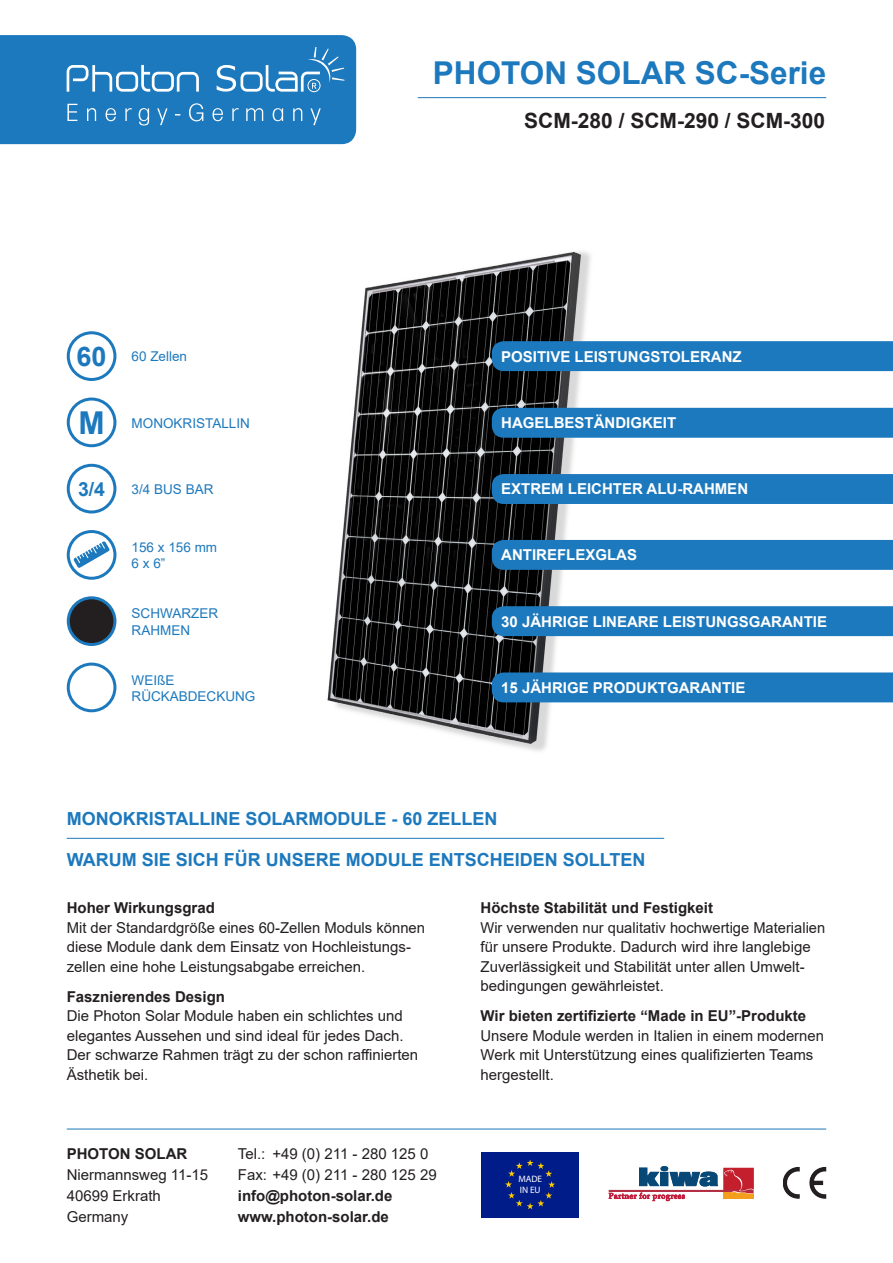
<style>
.page{position:relative;width:893px;height:1263px;background:#fff}
.page>*{position:absolute;margin:0;border:0;box-sizing:border-box;transform-origin:0 0}
.t1{font:700 31.5px "Arial";color:#1d79bd}
.t2{font:700 27px "Arial";color:#1d79bd}
.t3{font:700 21px "Arial";color:#231f20}
.t4{font:700 19.5px "Arial";color:#1d79bd}
.t5{font:700 18px "Arial";color:#1d79bd}
.t6{font:15px/19.5px "Arial";color:#231f20}
.t7{font:700 15px "Arial";color:#231f20}
.t8{font:700 15px "Arial";color:#fff}
.t9{font:13.5px "Arial";color:#1d79bd}
.t10{font:9.3px/11.1px "Myriad Pro";color:#fff}
</style>
<div class="page">
<img style="left:327px;top:251px;width:290px;height:500px">
<div style="left:67px;top:397px;width:49px;height:50px;border:3px solid #1d79bd;border-radius:50%"></div>
<div style="left:67px;top:464px;width:49px;height:49px;border:3px solid #1d79bd;border-radius:50%"></div>
<svg style="left:68px;top:531px;width:47px;height:47px"></svg>
<div style="left:67px;top:530px;width:49px;height:50px;border:3px solid #1d79bd;border-radius:50%"></div>
<svg style="left:73px;top:541px;width:37px;height:27px"></svg>
<div style="left:67px;top:331px;width:49px;height:50px;border:3px solid #1d79bd;border-radius:50%"></div>
<div style="left:68px;top:598px;width:47px;height:46px;background:#231f20;border-radius:50%"></div>
<div style="left:67px;top:596px;width:49px;height:50px;border:3px solid #1d79bd;border-radius:50%"></div>
<div style="left:67px;top:663px;width:49px;height:49px;border:3px solid #1d79bd;border-radius:50%"></div>
<img style="left:783px;top:1167px;width:43px;height:32px">
<hr style="left:67px;top:1129px;width:759px;height:1px;background:#1d79bd">
<svg style="left:609px;top:1166px;width:145px;height:35px"></svg>
<svg style="left:0;top:35px;width:356px;height:109px"></svg>
<div style="left:307px;top:79px;width:13px;height:13px;border:1px solid #fff;border-radius:50%"></div>
<div style="left:492px;top:474px;width:401px;height:30px;background:#1d79bd"></div>
<div style="left:492px;top:408px;width:401px;height:30px;background:#1d79bd"></div>
<div style="left:492px;top:341px;width:401px;height:30px;background:#1d79bd"></div>
<div style="left:492px;top:540px;width:401px;height:30px;background:#1d79bd"></div>
<div style="left:492px;top:606px;width:401px;height:30px;background:#1d79bd"></div>
<div style="left:492px;top:672px;width:401px;height:30px;background:#1d79bd"></div>
<div style="left:482px;top:1152px;width:97px;height:65px;background:#001c88"></div>
<svg style="left:505px;top:1159px;width:50px;height:50px"></svg>
<hr style="left:418px;top:97px;width:408px;height:1px;background:#1d79bd">
<hr style="left:67px;top:838px;width:597px;height:1px;background:#1d79bd">
<p class="t1" style="left:433px;top:51px;width:395px">PHOTON SOLAR SC-Serie</p>
<p class="t3" style="left:524px;top:106px;width:303px">SCM-280 / SCM-290 / SCM-300</p>
<p class="t2" style="left:77px;top:338px;width:32px">60</p>
<p class="t9" style="left:132px;top:347px;width:57px">60 Zellen</p>
<p class="t8" style="left:501px;top:346px;width:242px">POSITIVE LEISTUNGSTOLERANZ</p>
<p class="t1" style="left:78px;top:401px;width:28px">M</p>
<p class="t9" style="left:132px;top:414px;width:120px">MONOKRISTALLIN</p>
<p class="t8" style="left:501px;top:412px;width:177px">HAGELBESTÄNDIGKEIT</p>
<p class="t4" style="left:78px;top:475px;width:29px">3/4</p>
<p class="t9" style="left:132px;top:480px;width:83px">3/4 BUS BAR</p>
<p class="t8" style="left:501px;top:479px;width:248px">EXTREM LEICHTER ALU-RAHMEN</p>
<p class="t9" style="left:132px;top:538px;width:87px">156 x 156 mm</p>
<p class="t9" style="left:132px;top:554px;width:35px">6 x 6”</p>
<p class="t8" style="left:501px;top:544px;width:137px">ANTIREFLEXGLAS</p>
<p class="t9" style="left:132px;top:604px;width:88px">SCHWARZER</p>
<p class="t9" style="left:132px;top:620px;width:60px">RAHMEN</p>
<p class="t8" style="left:501px;top:611px;width:327px">30 JÄHRIGE LINEARE LEISTUNGSGARANTIE</p>
<p class="t9" style="left:132px;top:671px;width:44px">WEIßE</p>
<p class="t9" style="left:132px;top:687px;width:125px">RÜCKABDECKUNG</p>
<p class="t8" style="left:501px;top:677px;width:246px">15 JÄHRIGE PRODUKTGARANTIE</p>
<p class="t5" style="left:67px;top:806px;width:432px">MONOKRISTALLINE SOLARMODULE - 60 ZELLEN</p>
<p class="t5" style="left:67px;top:846px;width:580px">WARUM SIE SICH FÜR UNSERE MODULE ENTSCHEIDEN SOLLTEN</p>
<p class="t7" style="left:480px;top:898px;width:234px">Höchste Stabilität und Festigkeit</p>
<p class="t6" style="left:480px;top:918px;width:346px">Wir verwenden nur qualitativ hochwertige Materialien für unsere Produkte. Dadurch wird ihre langlebige Zuverlässigkeit und Stabilität unter allen Umwelt&shy;bedingungen gewährleistet.</p>
<p class="t7" style="left:480px;top:1006px;width:327px">Wir bieten zertifizierte “Made in EU”-Produkte</p>
<p class="t6" style="left:480px;top:1026px;width:345px">Unsere Module werden in Italien in einem modernen<br>Werk mit Unterstützung eines qualifizierten Teams hergestellt.</p>
<p class="t7" style="left:67px;top:898px;width:150px">Hoher Wirkungsgrad</p>
<p class="t6" style="left:67px;top:918px;width:360px">Mit der Standardgröße eines 60-Zellen Moduls können diese Module dank dem Einsatz von Hochleistungs&shy;zellen eine hohe Leistungsabgabe erreichen.</p>
<p class="t7" style="left:67px;top:986px;width:160px">Fasznierendes Design</p>
<p class="t6" style="left:67px;top:1006px;width:337px">Die Photon Solar Module haben ein schlichtes und</p>
<p class="t6" style="left:67px;top:1026px;width:353px">elegantes Aussehen und sind ideal für jedes Dach.<br>Der schwarze Rahmen trägt zu der schon raffinierten</p>
<p class="t6" style="left:67px;top:1065px;width:83px">Ästhetik bei.</p>
<p class="t7" style="left:67px;top:1143px;width:122px">PHOTON SOLAR</p>
<p class="t6" style="left:67px;top:1164px;width:143px">Niermannsweg 11-15</p>
<p class="t6" style="left:67px;top:1185px;width:96px">40699 Erkrath</p>
<p class="t6" style="left:67px;top:1206px;width:63px">Germany</p>
<p class="t6" style="left:238px;top:1143px;width:192px">Tel.: +49 (0) 211 - 280 125 0</p>
<p class="t6" style="left:238px;top:1164px;width:200px">Fax: +49 (0) 211 - 280 125 29</p>
<p class="t7" style="left:238px;top:1185px;width:156px">info@photon-solar.de</p>
<p class="t7" style="left:238px;top:1206px;width:153px">www.photon-solar.de</p>
<p class="t10" style="left:518px;top:1173px;width:25px">MADE<br>IN EU</p>
</div>
